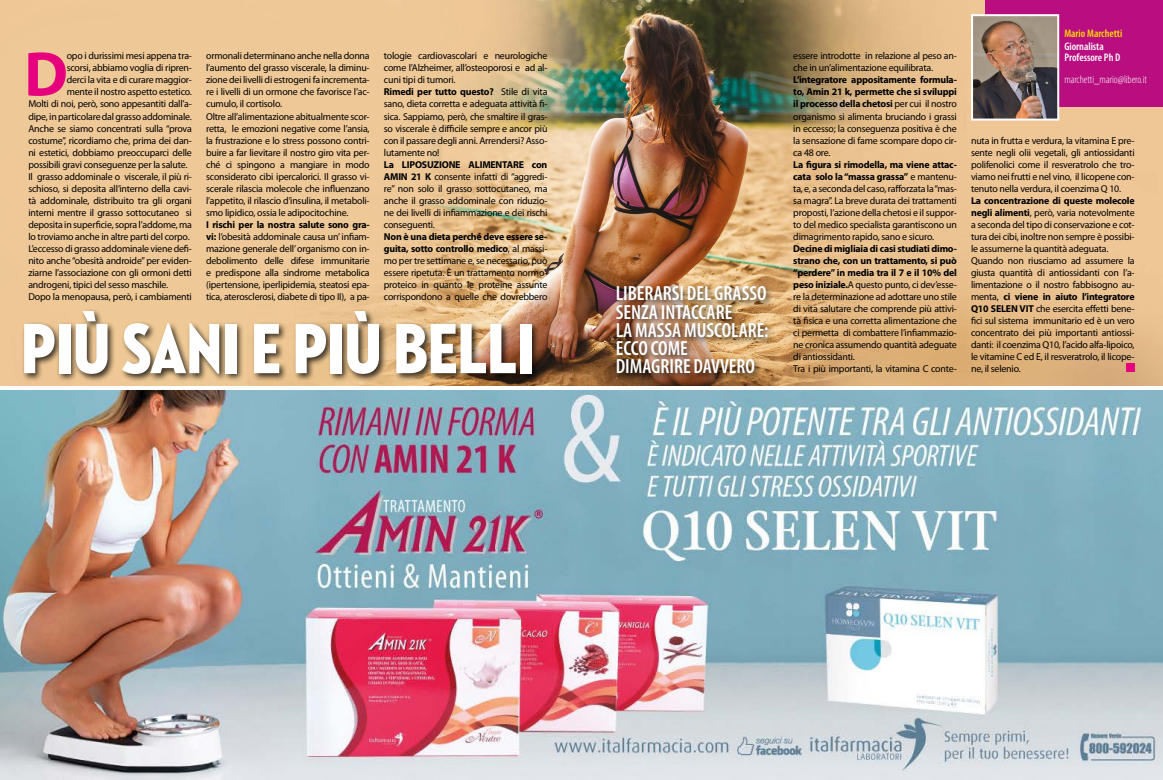
<style>
.page{position:relative;width:1163px;height:780px;background:#fff}
.page>*{position:absolute;margin:0;border:0;box-sizing:border-box;transform-origin:0 0}
.t1{font:72.4px "Neutraface 2 Condensed Titling";color:#fff;scale:.95 1}
.t2{font:700 63.4px "Myriad Pro";color:#e6007d}
.t3{font:600 condensed 20.5px/18.2px "Myriad Pro";color:#fff}
.t4{font:300 condensed 11px "Myriad Pro";color:#fff}
.t5{font:600 condensed 11px/11px "Myriad Pro";color:#fff}
.t6{font:600 condensed 11px "Myriad Pro";color:#fd0}
.t7{font:10px/12px "Myriad Pro";letter-spacing:-.02em;color:#000;text-align:justify}
.s1{font-weight:700}
</style>
<div class="page">
<img style="left:0;top:392px;width:1162px;height:388px">
<img style="left:0;top:0;width:1162px;height:392px">
<div style="left:21px;top:308px;width:518px;height:74px;background:#000;opacity:.75"></div>
<div style="left:985px;top:0;width:177px;height:106px;background:#b80e80"></div>
<div style="left:1125px;top:363px;width:9px;height:8px;background:#e6007d"></div>
<img style="left:973px;top:17px;width:83px;height:100px">
<div style="left:970px;top:14px;width:89px;height:106px;border:2px solid #fff"></div>
<div style="left:614px;top:283px;width:161px;height:98px;background:#000;opacity:.75"></div>
<h2 class="t2" style="left:24px;top:33px;width:45px">D</h2>
<p class="t7" style="left:67px;top:50px;width:127px">opo i durissimi mesi appena tra-</p>
<p class="t7" style="left:67px;top:62px;width:127px">scorsi, abbiamo voglia di ripren-</p>
<p class="t7" style="left:67px;top:74px;width:127px">derci la vita e di curare maggior-</p>
<p class="t7" style="left:67px;top:86px;width:127px">mente il nostro aspetto estetico.</p>
<p class="t7" style="left:28px;top:98px;width:165px">Molti di noi, però, sono appesantiti dall’a-</p>
<p class="t7" style="left:28px;top:110px;width:165px">dipe, in particolare dal grasso addominale.</p>
<p class="t7" style="left:28px;top:122px;width:165px">Anche se siamo concentrati sulla “prova</p>
<p class="t7" style="left:28px;top:134px;width:165px">costume”, ricordiamo che, prima dei dan-</p>
<p class="t7" style="left:28px;top:146px;width:165px">ni estetici, dobbiamo preoccuparci delle</p>
<p class="t7" style="left:28px;top:158px;width:160px">possibili gravi conseguenze per la salute.</p>
<p class="t7" style="left:28px;top:170px;width:165px">Il grasso addominale o viscerale, il più ri-</p>
<p class="t7" style="left:28px;top:182px;width:165px">schioso, si deposita all’interno della cavi-</p>
<p class="t7" style="left:28px;top:194px;width:165px">tà addominale, distribuito tra gli organi</p>
<p class="t7" style="left:28px;top:206px;width:165px">interni mentre il grasso sottocutaneo si</p>
<p class="t7" style="left:28px;top:218px;width:165px">deposita in superficie, sopra l’addome, ma</p>
<p class="t7" style="left:28px;top:230px;width:163px">lo troviamo anche in altre parti del corpo.</p>
<p class="t7" style="left:28px;top:242px;width:165px">L’eccesso di grasso addominale viene defi-</p>
<p class="t7" style="left:28px;top:254px;width:165px">nito anche “obesità androide” per eviden-</p>
<p class="t7" style="left:28px;top:266px;width:165px">ziarne l’associazione con gli ormoni detti</p>
<p class="t7" style="left:28px;top:278px;width:141px">androgeni, tipici del sesso maschile.</p>
<p class="t7" style="left:28px;top:290px;width:165px">Dopo la menopausa, però, i cambiamenti</p>
<p class="t7" style="left:206px;top:50px;width:165px;text-align:left">ormonali determinano anche nella donna l’aumento del grasso viscerale, la diminu&shy;zione dei livelli di estrogeni fa incrementa&shy;re i livelli di un ormone che favorisce l’ac&shy;cumulo, il cortisolo.<br>Oltre all’alimentazione abitualmente scor&shy;retta, le emozioni negative come l’ansia, la frustrazione e lo stress possono contri&shy;buire a far lievitare il nostro giro vita per&shy;ché ci spingono a mangiare in modo sconsiderato cibi ipercalorici. Il grasso vi&shy;scerale rilascia molecole che influenzano l’appetito, il rilascio d’insulina, il metaboli&shy;smo lipidico, ossia le adipocitochine.</p>
<p class="t7" style="left:206px;top:218px;width:165px"><span class="s1">I rischi per la nostra salute sono gra&shy;vi:</span> l’obesità addominale causa un’ infiam&shy;mazione generale dell’ organismo con in&shy;debolimento delle difese immunitarie e predispone alla sindrome metabolica (ipertensione, iperlipidemia, steatosi epa&shy;tica, aterosclerosi, diabete di tipo II), a pa-</p>
<p class="t7" style="left:384px;top:50px;width:165px;text-align:left">tologie cardiovascolari e neurologiche come l’Alzheimer, all’osteoporosi e ad al&shy;cuni tipi di tumori.<br><span class="s1">Rimedi per tutto questo?</span> Stile di vita sano, dieta corretta e adeguata attività fi&shy;sica. Sappiamo, però, che smaltire il gras&shy;so viscerale è difficile sempre e ancor più con il passare degli anni. Arrendersi? Asso&shy;lutamente no!</p>
<p class="t7" style="left:384px;top:158px;width:165px"><span class="s1">La LIPOSUZIONE ALIMENTARE con AMIN 21 K</span> consente infatti di “aggredi&shy;re” non solo il grasso sottocutaneo, ma anche il grasso addominale con riduzio&shy;ne dei livelli di infiammazione e dei rischi conseguenti.</p>
<p class="t7" style="left:384px;top:230px;width:165px"><span class="s1">Non è una dieta perché deve essere se&shy;guita, sotto controllo medico</span>, al massi&shy;mo per tre settimane e, se necessario, può essere ripetuta. È un trattamento normo&shy;proteico in quanto le proteine assunte corrispondono a quelle che dovrebbero</p>
<h1 class="t1" style="left:21px;top:307px;width:541px">PIÙ SANI E PIÙ BELLI</h1>
<h3 class="t3" style="left:615px;top:284px;width:154px">LIBERARSI DEL GRASSO<br>SENZA INTACCARE<br>LA MASSA MUSCOLARE:<br>ECCO COME<br>DIMAGRIRE DAVVERO</h3>
<p class="t7" style="left:793px;top:50px;width:165px">essere introdotte in relazione al peso an&shy;che in un’alimentazione equilibrata.</p>
<p class="t7" style="left:793px;top:74px;width:165px"><span class="s1">L’integratore appositamente formula&shy;to, Amin 21 k, permette che si sviluppi il processo della chetosi</span> per cui il nostro organismo si alimenta bruciando i grassi in eccesso; la conseguenza positiva è che la sensazione di fame scompare dopo cir&shy;ca 48 ore.</p>
<p class="t7" style="left:793px;top:158px;width:165px"><span class="s1">La figura si rimodella, ma viene attac&shy;cata solo la “massa grassa”</span> e mantenu&shy;ta, e, a seconda del caso, rafforzata la “mas&shy;sa magra”. La breve durata dei trattamenti proposti, l’azione della chetosi e il suppor&shy;to del medico specialista garantiscono un dimagrimento rapido, sano e sicuro.</p>
<p class="t7" style="left:793px;top:242px;width:165px;text-align:left"><span class="s1">Decine di migliaia di casi studiati dimo&shy;strano che, con un trattamento, si può “perdere” in media tra il 7 e il 10% del peso iniziale.</span>A questo punto, ci dev’esse&shy;re la determinazione ad adottare uno stile di vita salutare che comprende più attivi&shy;tà fisica e una corretta alimentazione che ci permetta di combattere l’infiammazio&shy;ne cronica assumendo quantità adeguate di antiossidanti.<br>Tra i più importanti, la vitamina C conte-</p>
<p class="t6" style="left:1064px;top:26px;width:59px">Mario Marchetti</p>
<p class="t5" style="left:1064px;top:41px;width:57px">Giornalista<br>Professore Ph D</p>
<p class="t4" style="left:1064px;top:73px;width:84px">marchetti_mario@libero.it</p>
<p class="t7" style="left:970px;top:134px;width:165px">nuta in frutta e verdura, la vitamina E pre&shy;sente negli olii vegetali, gli antiossidanti polifenolici come il resveratrolo che tro&shy;viamo nei frutti e nel vino, il licopene con&shy;tenuto nella verdura, il coenzima Q 10.</p>
<p class="t7" style="left:970px;top:194px;width:165px;text-align:left"><span class="s1">La concentrazione di queste molecole negli alimenti</span>, però, varia notevolmente a seconda del tipo di conservazione e cot&shy;tura dei cibi, inoltre non sempre è possibi&shy;le assumerne la quantità adeguata.<br>Quando non riusciamo ad assumere la giusta quantità di antiossidanti con l’a&shy;limentazione o il nostro fabbisogno au&shy;menta, <span class="s1">ci viene in aiuto l’integratore Q10 SELEN VIT</span> che esercita effetti bene&shy;fici sul sistema immunitario ed è un vero concentrato dei più importanti antiossi&shy;danti: il coenzima Q10, l’acido alfa-lipoico, le vitamine C ed E, il resveratrolo, il licope&shy;ne, il selenio.</p>
</div>
